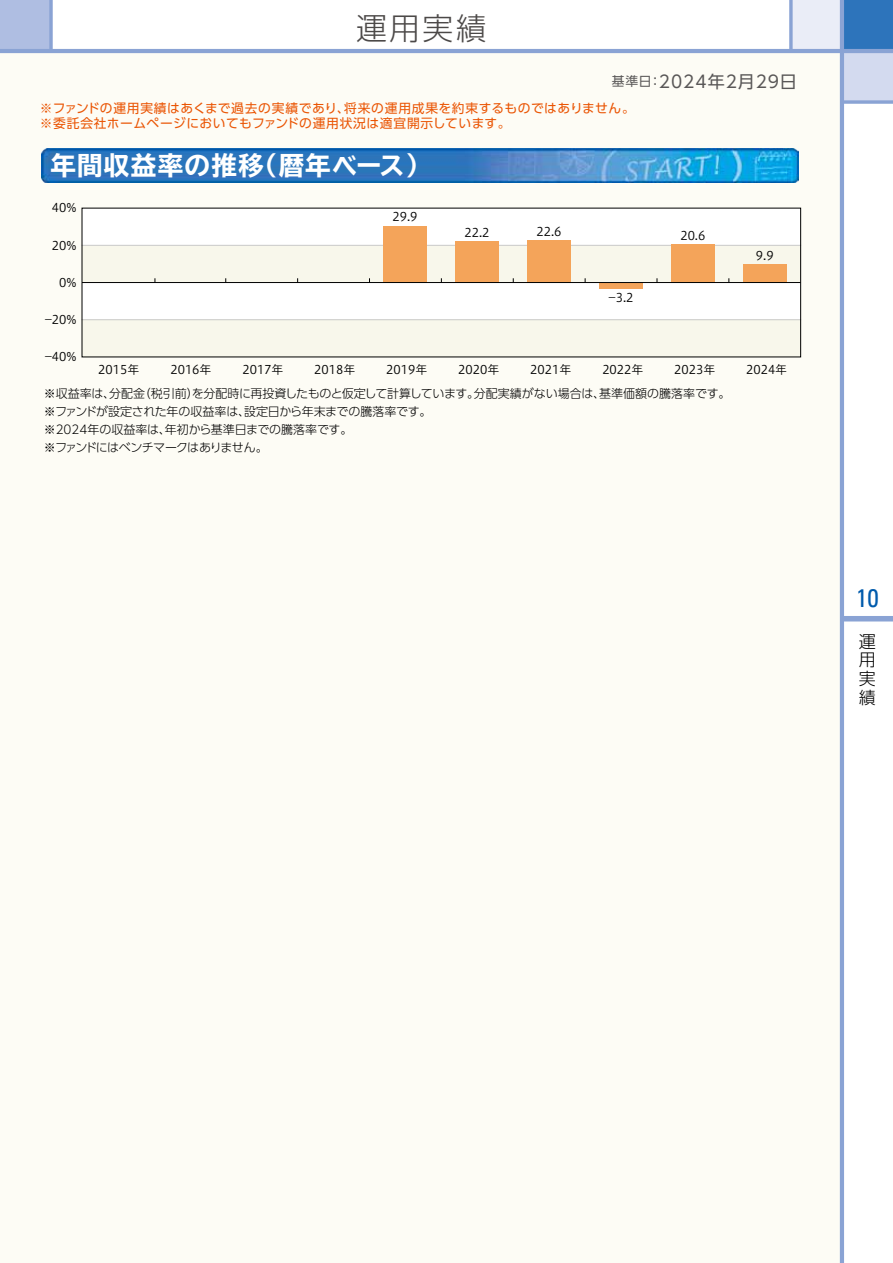
<style>
.page{position:relative;width:893px;height:1263px;background:#fff}
.page>*{position:absolute;margin:0;border:0;box-sizing:border-box;transform-origin:0 0}
.t1{font:300 30.75px "UD Shin Go Pro";color:#4c4948}
.t2{font:700 expanded 25.5px "TBUD Go Std";letter-spacing:.05em;color:#fff}
.t3{font:condensed 25.5px "Univers";color:#005bac}
.t4{font:16.95px "UD Shin Go Pro";letter-spacing:.06em;color:#595757}
.t5{font:300 16.95px/18.8px "UD Shin Go Pro";color:#000;text-align:justify}
.t6{font:12.75px/14.9px "UD Shin Go Pro";letter-spacing:.045em;color:#ea5504}
.t7{font:300 12px/18px "UD Shin Go Pro";letter-spacing:-.02em;color:#000}
.t8{font:12px "Hiragino UD Sans Std W3";color:#000}
.s1{font-size:12.75px}
</style>
<div class="page">
<div style="left:0;top:0;width:51px;height:51px;background:#afbee2"></div>
<div style="left:842px;top:0;width:51px;height:51px;background:#2d74bb"></div>
<div style="left:842px;top:51px;width:51px;height:51px;background:#d3daef"></div>
<div style="left:791px;top:0;width:51px;height:51px;background:#eaedf7"></div>
<div style="left:842px;top:616px;width:51px;height:5px;background:#8aa3d4"></div>
<div style="left:0;top:51px;width:842px;height:1212px;background:#fdfcf5"></div>
<hr style="left:840px;top:0;width:4px;height:1263px;background:#8aa3d4">
<hr style="left:0;top:49px;width:893px;height:4px;background:#8aa3d4">
<svg style="left:844px;top:100px;width:49px;height:4px"></svg>
<svg style="left:49px;top:0;width:4px;height:49px"></svg>
<svg style="left:789px;top:0;width:4px;height:49px"></svg>
<img style="left:42px;top:149px;width:757px;height:34px">
<div style="left:82px;top:208px;width:719px;height:37px;background:#fff"></div>
<div style="left:82px;top:245px;width:719px;height:37px;background:#f8f7eb"></div>
<div style="left:82px;top:282px;width:719px;height:38px;background:#fff"></div>
<div style="left:82px;top:320px;width:719px;height:37px;background:#f8f7eb"></div>
<hr style="left:82px;top:319px;width:719px;height:1px;background:#c9caca">
<hr style="left:82px;top:245px;width:719px;height:1px;background:#c9caca">
<div style="left:743px;top:264px;width:44px;height:19px;background:#f4a45a"></div>
<div style="left:671px;top:244px;width:44px;height:39px;background:#f4a45a"></div>
<div style="left:599px;top:283px;width:44px;height:5px;background:#f4a45a"></div>
<div style="left:527px;top:240px;width:44px;height:43px;background:#f4a45a"></div>
<div style="left:455px;top:241px;width:44px;height:42px;background:#f4a45a"></div>
<div style="left:383px;top:226px;width:44px;height:57px;background:#f4a45a"></div>
<hr style="left:82px;top:282px;width:719px;height:1px;background:#000">
<h1 class="t1" style="left:356px;top:3px;width:132px">運用実績</h1>
<h3 class="t4" style="left:612px;top:68px;width:187px"><span class="s1">基準日：</span>2024年2月29日</h3>
<p class="t6" style="left:40px;top:101px;width:597px">※ファンドの運用実績はあくまで過去の実績であり、将来の運用成果を約束するものではありません。※委託会社ホームページにおいてもファンドの運用状況は適宜開示しています。</p>
<h2 class="t2" style="left:51px;top:151px;width:382px">年間収益率の推移（暦年ベース）</h2>
<p class="t8" style="left:52px;top:199px;width:26px">40%</p>
<p class="t8" style="left:52px;top:236px;width:26px">20%</p>
<p class="t8" style="left:59px;top:273px;width:19px">0%</p>
<p class="t8" style="left:45px;top:310px;width:34px">-20%</p>
<p class="t8" style="left:45px;top:348px;width:34px">-40%</p>
<p class="t8" style="left:98px;top:360px;width:43px">2015年</p>
<p class="t8" style="left:170px;top:360px;width:43px">2016年</p>
<p class="t8" style="left:242px;top:360px;width:43px">2017年</p>
<p class="t8" style="left:314px;top:360px;width:43px">2018年</p>
<p class="t8" style="left:392px;top:208px;width:27px">29.9</p>
<p class="t8" style="left:386px;top:360px;width:43px">2019年</p>
<p class="t8" style="left:464px;top:224px;width:27px">22.2</p>
<p class="t8" style="left:458px;top:360px;width:43px">2020年</p>
<p class="t8" style="left:536px;top:222px;width:27px">22.6</p>
<p class="t8" style="left:530px;top:360px;width:43px">2021年</p>
<p class="t8" style="left:608px;top:288px;width:27px">-3.2</p>
<p class="t8" style="left:602px;top:360px;width:43px">2022年</p>
<p class="t8" style="left:680px;top:226px;width:27px">20.6</p>
<p class="t8" style="left:674px;top:360px;width:43px">2023年</p>
<p class="t7" style="left:44px;top:384px;width:688px">※収益率は、分配金（税引前）を分配時に再投資したものと仮定して計算しています。分配実績がない場合は、基準価額の騰落率です。※ファンドが設定された年の収益率は、設定日から年末までの騰落率です。<br>※2024年の収益率は、年初から基準日までの騰落率です。<br>※ファンドにはベンチマークはありません。</p>
<p class="t8" style="left:756px;top:246px;width:19px">9.9</p>
<p class="t8" style="left:746px;top:360px;width:43px">2024年</p>
<h2 class="t3" style="left:856px;top:582px;width:24px">10</h2>
<h3 class="t5" style="left:859px;top:631px;width:18px">運用実績</h3>
</div>
